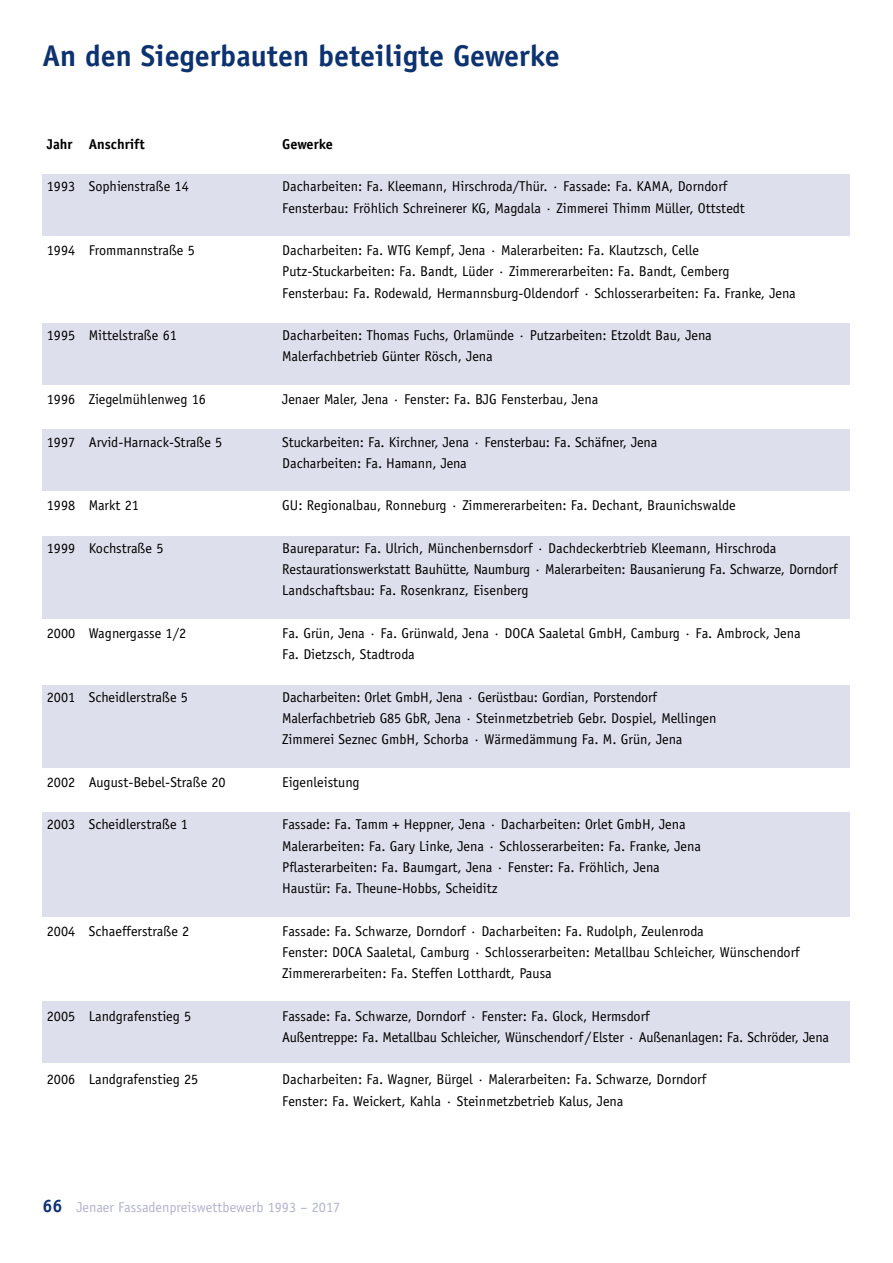
<style>
.page{position:relative;width:893px;height:1263px;background:#fff}
.page>*{position:absolute;margin:0;border:0;box-sizing:border-box;transform-origin:0 0}
.t1{font:700 30px "Officina Sans";color:#0d3270}
.t2{font:14.25px/21.3px "Officina Sans";color:#000}
.t3{font:14.25px "Officina Sans";color:#b0b3d0}
.t4{font:700 14.25px "Officina Sans";color:#000}
.s1{font-weight:700;font-size:18px;color:#0d3270}
</style>
<div class="page">
<div style="left:43px;top:174px;width:807px;height:62px;background:#dedfec"></div>
<div style="left:43px;top:323px;width:807px;height:62px;background:#dedfec"></div>
<div style="left:43px;top:429px;width:807px;height:62px;background:#dedfec"></div>
<div style="left:43px;top:536px;width:807px;height:83px;background:#dedfec"></div>
<div style="left:43px;top:812px;width:807px;height:104px;background:#dedfec"></div>
<div style="left:43px;top:1001px;width:807px;height:62px;background:#dedfec"></div>
<div style="left:43px;top:685px;width:807px;height:82px;background:#dedfec"></div>
<h1 class="t1" style="left:43px;top:37px;width:519px">An den Siegerbauten beteiligte Gewerke</h1>
<p class="t4" style="left:47px;top:135px;width:99px">Jahr Anschrift</p>
<p class="t4" style="left:282px;top:135px;width:52px">Gewerke</p>
<p class="t2" style="left:47px;top:176px;width:144px">1993 Sophienstraße 14</p>
<p class="t2" style="left:282px;top:176px;width:464px">Dacharbeiten: Fa. Kleemann, Hirschroda/Thür. · Fassade: Fa. KAMA, Dorndorf<br>Fensterbau: Fröhlich Schreinerer KG, Magdala · Zimmerei Thimm Müller, Ottstedt</p>
<p class="t2" style="left:47px;top:240px;width:150px">1994 Frommannstraße 5</p>
<p class="t2" style="left:282px;top:240px;width:515px">Dacharbeiten: Fa. WTG Kempf, Jena · Malerarbeiten: Fa. Klautzsch, Celle<br>Putz-Stuckarbeiten: Fa. Bandt, Lüder · Zimmererarbeiten: Fa. Bandt, Cemberg<br>Fensterbau: Fa. Rodewald, Hermannsburg-Oldendorf · Schlosserarbeiten: Fa. Franke, Jena</p>
<p class="t2" style="left:47px;top:325px;width:132px">1995 Mittelstraße 61</p>
<p class="t2" style="left:282px;top:325px;width:431px">Dacharbeiten: Thomas Fuchs, Orlamünde · Putzarbeiten: Etzoldt Bau, Jena<br>Malerfachbetrieb Günter Rösch, Jena</p>
<p class="t2" style="left:47px;top:389px;width:161px">1996 Ziegelmühlenweg 16</p>
<p class="t2" style="left:282px;top:389px;width:317px">Jenaer Maler, Jena · Fenster: Fa. BJG Fensterbau, Jena</p>
<p class="t2" style="left:47px;top:431px;width:177px">1997 Arvid-Harnack-Straße 5</p>
<p class="t2" style="left:282px;top:431px;width:376px">Stuckarbeiten: Fa. Kirchner, Jena · Fensterbau: Fa. Schäfner, Jena<br>Dacharbeiten: Fa. Hamann, Jena</p>
<p class="t2" style="left:47px;top:495px;width:94px">1998 Markt 21</p>
<p class="t2" style="left:282px;top:495px;width:455px">GU: Regionalbau, Ronneburg · Zimmererarbeiten: Fa. Dechant, Braunichswalde</p>
<p class="t2" style="left:47px;top:537px;width:118px">1999 Kochstraße 5</p>
<p class="t2" style="left:282px;top:537px;width:557px">Baureparatur: Fa. Ulrich, Münchenbernsdorf · Dachdeckerbtrieb Kleemann, Hirschroda<br>Restaurationswerkstatt Bauhütte, Naumburg · Malerarbeiten: Bausanierung Fa. Schwarze, Dorndorf<br>Landschaftsbau: Fa. Rosenkranz, Eisenberg</p>
<p class="t2" style="left:47px;top:622px;width:141px">2000 Wagnergasse 1/2</p>
<p class="t2" style="left:282px;top:622px;width:520px">Fa. Grün, Jena · Fa. Grünwald, Jena · DOCA Saaletal GmbH, Camburg · Fa. Ambrock, Jena<br>Fa. Dietzsch, Stadtroda</p>
<p class="t2" style="left:47px;top:686px;width:143px">2001 Scheidlerstraße 5</p>
<p class="t2" style="left:282px;top:686px;width:436px">Dacharbeiten: Orlet GmbH, Jena · Gerüstbau: Gordian, Porstendorf<br>Malerfachbetrieb G85 GbR, Jena · Steinmetzbetrieb Gebr. Dospiel, Mellingen<br>Zimmerei Seznec GmbH, Schorba · Wärmedämmung Fa. M. Grün, Jena</p>
<p class="t2" style="left:47px;top:771px;width:180px">2002 August-Bebel-Straße 20</p>
<p class="t2" style="left:282px;top:771px;width:79px">Eigenleistung</p>
<p class="t2" style="left:47px;top:814px;width:143px">2003 Scheidlerstraße 1</p>
<p class="t2" style="left:282px;top:814px;width:420px">Fassade: Fa. Tamm + Heppner, Jena · Dacharbeiten: Orlet GmbH, Jena Malerarbeiten: Fa. Gary Linke, Jena · Schlosserarbeiten: Fa. Franke, Jena Pflasterarbeiten: Fa. Baumgart, Jena · Fenster: Fa. Fröhlich, Jena Haustür: Fa. Theune-Hobbs, Scheiditz</p>
<p class="t2" style="left:47px;top:920px;width:144px">2004 Schaefferstraße 2</p>
<p class="t2" style="left:282px;top:920px;width:519px">Fassade: Fa. Schwarze, Dorndorf · Dacharbeiten: Fa. Rudolph, Zeulenroda<br>Fenster: DOCA Saaletal, Camburg · Schlosserarbeiten: Metallbau Schleicher, Wünschendorf<br>Zimmererarbeiten: Fa. Steffen Lotthardt, Pausa</p>
<p class="t2" style="left:47px;top:1005px;width:146px">2005 Landgrafenstieg 5</p>
<p class="t2" style="left:282px;top:1005px;width:548px">Fassade: Fa. Schwarze, Dorndorf · Fenster: Fa. Glock, Hermsdorf<br>Außentreppe: Fa. Metallbau Schleicher, Wünschendorf/Elster · Außenanlagen: Fa. Schröder, Jena</p>
<p class="t2" style="left:47px;top:1069px;width:153px">2006 Landgrafenstieg 25</p>
<p class="t2" style="left:282px;top:1069px;width:425px">Dacharbeiten: Fa. Wagner, Bürgel · Malerarbeiten: Fa. Schwarze, Dorndorf<br>Fenster: Fa. Weickert, Kahla · Steinmetzbetrieb Kalus, Jena</p>
<p class="t3" style="left:43px;top:1199px;width:299px"><span class="s1">66</span> Jenaer Fassadenpreiswettbewerb 1993 – 2017</p>
</div>
